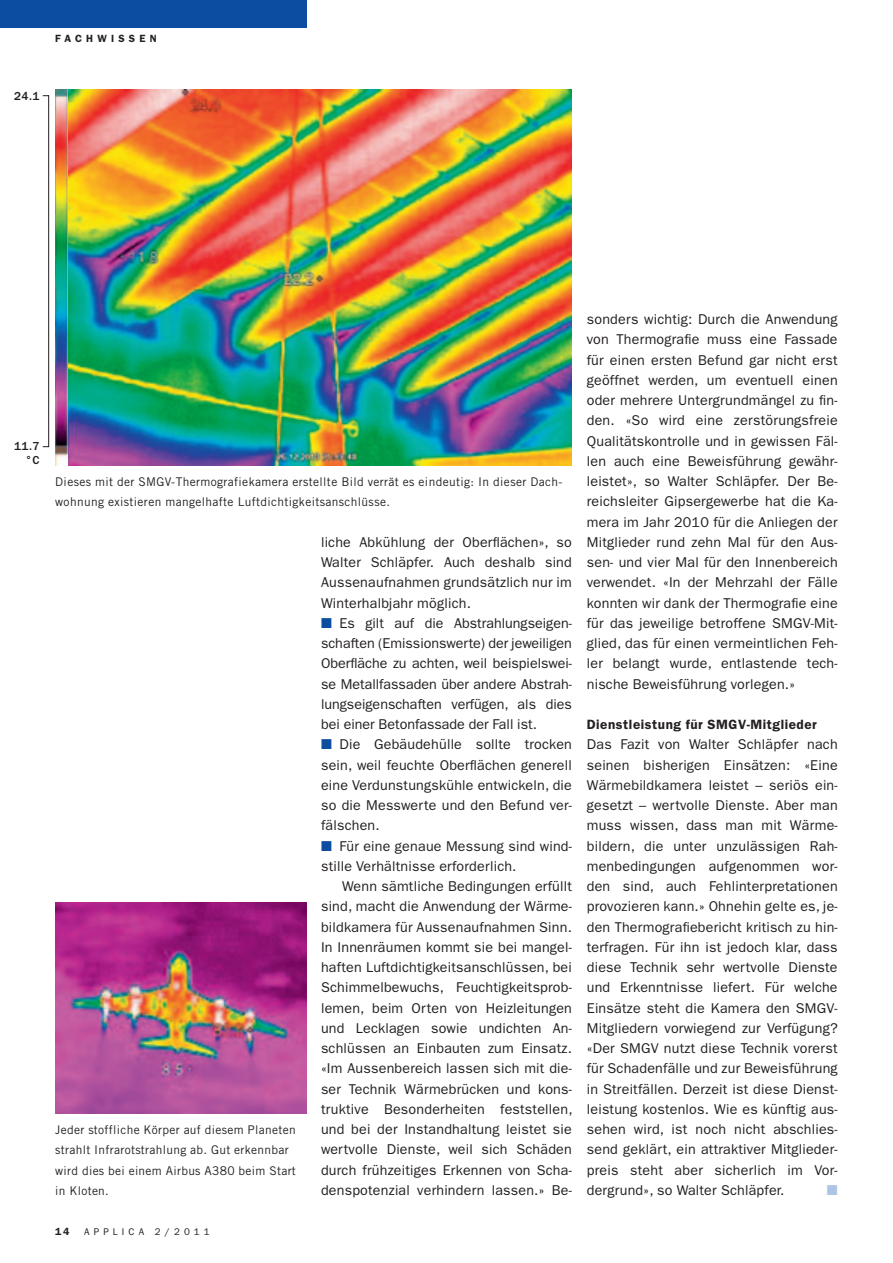
<style>
.page{position:relative;width:893px;height:1263px;background:#fff}
.page>*{position:absolute;margin:0;border:0;box-sizing:border-box;transform-origin:0 0}
.t1{font:14.25px/20.2px "Franklin Gothic";letter-spacing:.015em;color:#231f20;text-align:justify}
.t2{font:14.25px "Zapf Dingbats";color:#adc4e5}
.t3{font:600 13.5px "Franklin Gothic";letter-spacing:.04em;color:#231f20}
.t4{font:12px/20.2px "Trade Gothic";letter-spacing:.03em;color:#231f20}
.t5{font:500 12px/13.6px "Franklin Gothic";color:#231f20;text-align:right}
.t6{font:600 10.5px "Franklin Gothic";letter-spacing:.5em;color:#231f20}
.t7{font:9.75px "Franklin Gothic";letter-spacing:.42em;color:#231f20}
.s1{color:#0d4da1}
</style>
<div class="page">
<div style="left:0;top:0;width:306px;height:28px;background:#0d4da1"></div>
<img style="left:55px;top:89px;width:517px;height:377px">
<img style="left:55px;top:902px;width:251px;height:212px">
<hr style="left:48px;top:95px;width:1px;height:352px;background:#231f20">
<p class="t6" style="left:55px;top:32px;width:103px">fachwissen</p>
<p class="t5" style="left:14px;top:89px;width:27px">24.1</p>
<p class="t5" style="left:14px;top:439px;width:27px">11.7 °C</p>
<p class="t4" style="left:55px;top:471px;width:509px">Dieses mit der SMGV-Thermografiekamera erstellte Bild verrät es eindeutig: In dieser Dach&shy;wohnung existieren mangelhafte Luftdichtigkeitsanschlüsse.</p>
<p class="t4" style="left:55px;top:1119px;width:242px">Jeder stoffliche Körper auf diesem Planeten strahlt Infrarotstrahlung ab. Gut erkennbar wird dies bei einem Airbus A380 beim Start in Kloten.</p>
<p class="t6" style="left:55px;top:1225px;width:16px">14</p>
<p class="t7" style="left:84px;top:1226px;width:127px">Applica 2/2011</p>
<p class="t1" style="left:321px;top:532px;width:252px">liche Abkühlung der Oberflächen», so Walter Schläpfer. Auch deshalb sind Aussenaufnahmen grundsätzlich nur im Winterhalbjahr möglich.</p>
<p class="t1" style="left:321px;top:613px;width:252px"><span class="s1">■</span> Es gilt auf die Abstrahlungseigen&shy;schaften (Emissionswerte) der jeweiligen Oberfläche zu achten, weil beispielswei&shy;se Metallfassaden über andere Abstrah&shy;lungseigenschaften verfügen, als dies bei einer Betonfassade der Fall ist.</p>
<p class="t1" style="left:321px;top:734px;width:252px"><span class="s1">■</span> Die Gebäudehülle sollte trocken sein, weil feuchte Oberflächen generell eine Verdunstungskühle entwickeln, die so die Messwerte und den Befund ver&shy;fälschen.</p>
<p class="t1" style="left:321px;top:836px;width:252px"><span class="s1">■</span> Für eine genaue Messung sind wind&shy;stille Verhältnisse erforderlich.</p>
<p class="t1" style="left:321px;top:876px;width:253px;text-indent:21px">Wenn sämtliche Bedingungen erfüllt sind, macht die Anwendung der Wärme&shy;bildkamera für Aussenaufnahmen Sinn.<br>I n I nnenräumen kommt sie bei mangel&shy;haften Luftdichtigkeitsanschlüssen, bei Schimmelbewuchs, Feuchtigkeitsprob&shy;lemen, beim Orten von Heizleitungen und Lecklagen sowie undichten An&shy;schlüssen an Einbauten zum Einsatz. «I m Aussenbereich lassen sich mit die&shy;ser Technik Wärmebrücken und kons&shy;truktive Besonderheiten feststellen, und bei der I nstandhaltung leistet sie wertvolle Dienste, weil sich Schäden durch frühzeitiges Erkennen von Scha&shy;denspotenzial verhindern lassen.» Be-</p>
<p class="t1" style="left:587px;top:309px;width:252px">sonders wichtig: Durch die Anwendung von Thermografie muss eine Fassade für einen ersten Befund gar nicht erst geöffnet werden, um eventuell einen oder mehrere Untergrundmängel zu fin&shy;den. «So wird eine zerstörungsfreie Qualitätskontrolle und in gewissen Fäl&shy;len auch eine Beweisführung gewähr&shy;leistet», so Walter Schläpfer. Der Be&shy;reichsleiter Gipsergewerbe hat die Ka&shy;mera im Jahr 2010 für die Anliegen der Mitglieder rund zehn Mal für den Aus&shy;sen- und vier Mal für den I nnenbereich verwendet. «I n der Mehrzahl der Fälle konnten wir dank der Thermografie eine für das jeweilige betroffene SMGV-Mit&shy;glied, das für einen vermeintlichen Feh&shy;ler belangt wurde, entlastende tech&shy;nische Beweisführung vorlegen.»</p>
<p class="t3" style="left:587px;top:716px;width:232px">Dienstleistung für SMGV-Mitglieder</p>
<p class="t1" style="left:587px;top:734px;width:252px">Das Fazit von Walter Schläpfer nach seinen bisherigen Einsätzen: «Eine Wärmebildkamera leistet – seriös ein&shy;gesetzt – wertvolle Dienste. Aber man muss wissen, dass man mit Wärme&shy;bildern, die unter unzulässigen Rah&shy;menbedingungen aufgenommen wor&shy;den sind, auch Fehlinterpretationen provozieren kann.» Ohnehin gelte es, je&shy;den Thermografiebericht kritisch zu hin&shy;terfragen. Für ihn ist jedoch klar, dass diese Technik sehr wertvolle Dienste und Erkenntnisse liefert. Für welche Einsätze steht die Kamera den SMGV-Mitgliedern vorwiegend zur Verfügung? «Der SMGV nutzt diese Technik vorerst für Schadenfälle und zur Beweisführung in Streitfällen. Derzeit ist diese Dienst&shy;leistung kostenlos. Wie es künftig aus&shy;sehen wird, ist noch nicht abschlies&shy;send geklärt, ein attraktiver Mitglieder&shy;preis steht aber sicherlich im Vor&shy;dergrund», so Walter Schläpfer.</p>
<p class="t2" style="left:827px;top:1183px;width:12px">■</p>
</div>
